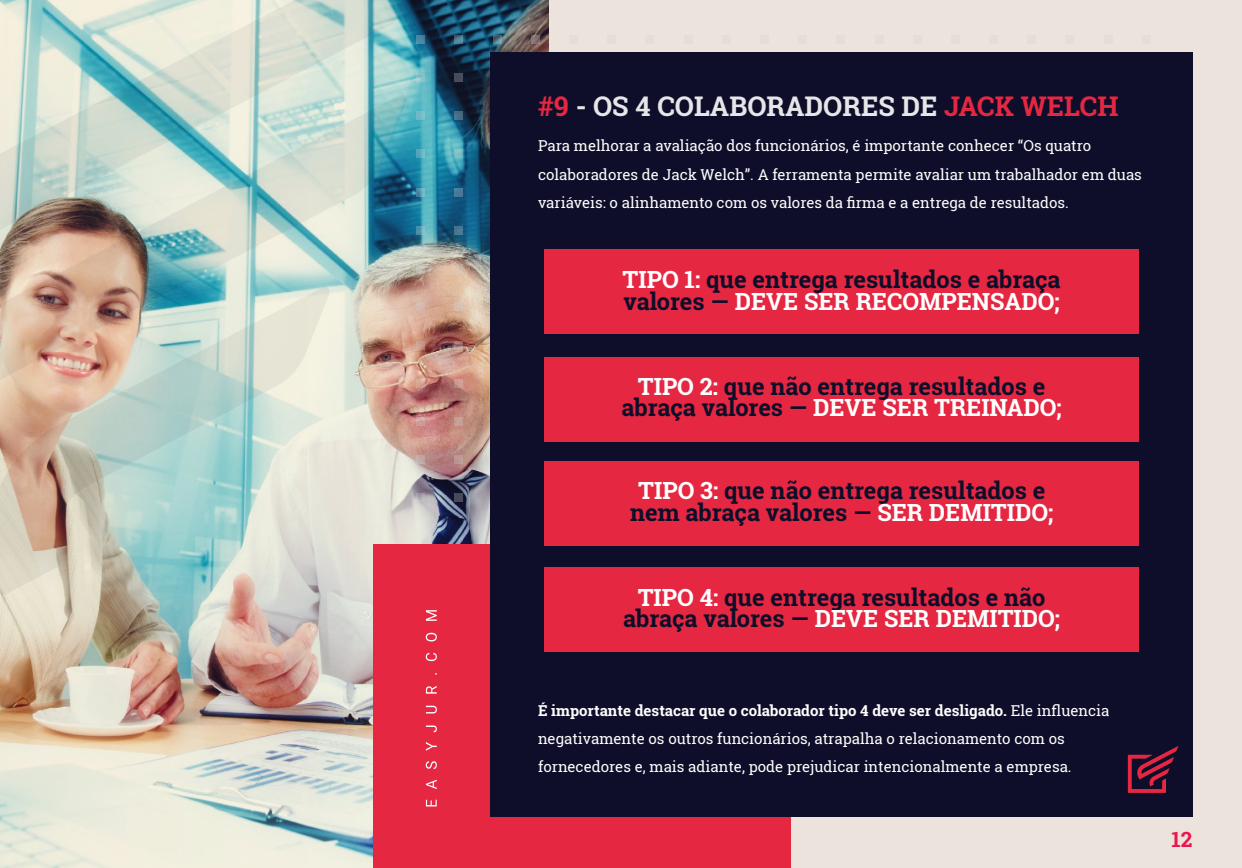
<style>
.page{position:relative;width:1242px;height:868px;background:#fff}
.page>*{position:absolute;margin:0;border:0;box-sizing:border-box;transform-origin:0 0}
.t1{font:700 27.15px "Roboto Slab";color:#e5e6e7}
.t2{font:700 23.7px/21.6px "Roboto Slab";color:#0e0e29;text-align:center}
.t3{font:700 21px "Roboto Slab";color:#ed1450}
.t4{font:15px/28.2px "Roboto Slab";color:#fefefe}
.s1{color:#e52742}
.s2{color:#fff}
.s3{font-weight:700}
</style>
<div class="page">
<div style="left:0;top:0;width:1242px;height:867px;background:#ece4dc"></div>
<img style="left:0;top:0;width:548px;height:867px">
<svg style="left:493px;top:35px;width:8px;height:8px"></svg>
<svg style="left:531px;top:35px;width:8px;height:8px"></svg>
<div style="left:569px;top:35px;width:8px;height:8px;background:#e3ded9"></div>
<div style="left:607px;top:35px;width:9px;height:8px;background:#e3ded9"></div>
<div style="left:646px;top:35px;width:8px;height:8px;background:#e3ded9"></div>
<div style="left:684px;top:35px;width:8px;height:8px;background:#e3ded9"></div>
<div style="left:722px;top:35px;width:8px;height:8px;background:#e3ded9"></div>
<div style="left:760px;top:35px;width:8px;height:8px;background:#e3ded9"></div>
<svg style="left:417px;top:494px;width:8px;height:8px"></svg>
<div style="left:455px;top:494px;width:8px;height:8px;background:#49495d"></div>
<div style="left:798px;top:35px;width:8px;height:8px;background:#e3ded9"></div>
<div style="left:836px;top:35px;width:9px;height:8px;background:#e3ded9"></div>
<div style="left:875px;top:35px;width:8px;height:8px;background:#e3ded9"></div>
<div style="left:913px;top:35px;width:8px;height:8px;background:#e3ded9"></div>
<div style="left:951px;top:35px;width:8px;height:8px;background:#e3ded9"></div>
<div style="left:989px;top:35px;width:8px;height:8px;background:#e3ded9"></div>
<div style="left:1027px;top:35px;width:9px;height:8px;background:#e3ded9"></div>
<div style="left:1066px;top:35px;width:8px;height:8px;background:#e3ded9"></div>
<div style="left:1104px;top:35px;width:8px;height:8px;background:#e3ded9"></div>
<div style="left:1142px;top:35px;width:8px;height:8px;background:#e3ded9"></div>
<div style="left:373px;top:545px;width:418px;height:322px;background:#e52742"></div>
<svg style="left:426px;top:610px;width:11px;height:196px"></svg>
<svg style="left:0;top:477px;width:330px;height:118px"></svg>
<img style="left:0;top:0;width:481px;height:477px">
<div style="left:490px;top:52px;width:703px;height:764px;background:#0f0e2a"></div>
<svg style="left:1127px;top:746px;width:51px;height:46px"></svg>
<div style="left:544px;top:249px;width:595px;height:85px;background:#e52742"></div>
<div style="left:544px;top:357px;width:595px;height:84px;background:#e52742"></div>
<div style="left:544px;top:461px;width:595px;height:85px;background:#e52742"></div>
<div style="left:544px;top:567px;width:595px;height:85px;background:#e52742"></div>
<h1 class="t1" style="left:538px;top:88px;width:582px"><span class="s1">#9</span> - OS 4 COLABORADORES DE <span class="s1">JACK WELCH</span></h1>
<p class="t4" style="left:538px;top:132px;width:605px">Para melhorar a avaliação dos funcionários, é importante conhecer “Os quatro colaboradores de Jack Welch”. A ferramenta permite avaliar um trabalhador em duas variáveis: o alinhamento com os valores da firma e a entrega de resultados.</p>
<h2 class="t2" style="left:622px;top:268px;width:439px;text-align:left"><span class="s2">TIPO 1:</span> que entrega resultados e abraça valores — <span class="s2">DEVE SER RECOMPENSADO;</span></h2>
<h2 class="t2" style="left:621px;top:375px;width:442px"><span class="s2">TIPO 2:</span> que não entrega resultados e abraça valores — <span class="s2">DEVE SER TREINADO;</span></h2>
<h2 class="t2" style="left:630px;top:479px;width:424px"><span class="s2">TIPO 3:</span> que não entrega resultados e nem abraça valores — <span class="s2">SER DEMITIDO;</span></h2>
<h2 class="t2" style="left:623px;top:585px;width:438px"><span class="s2">TIPO 4:</span> que entrega resultados e não abraça valores — <span class="s2">DEVE SER DEMITIDO;</span></h2>
<p class="t4" style="left:538px;top:695px;width:573px"><span class="s3">É importante destacar que o colaborador tipo 4 deve ser desligado.</span> Ele influencia negativamente os outros funcionários, atrapalha o relacionamento com os fornecedores e, mais adiante, pode prejudicar intencionalmente a empresa.</p>
<h3 class="t3" style="left:1171px;top:825px;width:22px">12</h3>
</div>
